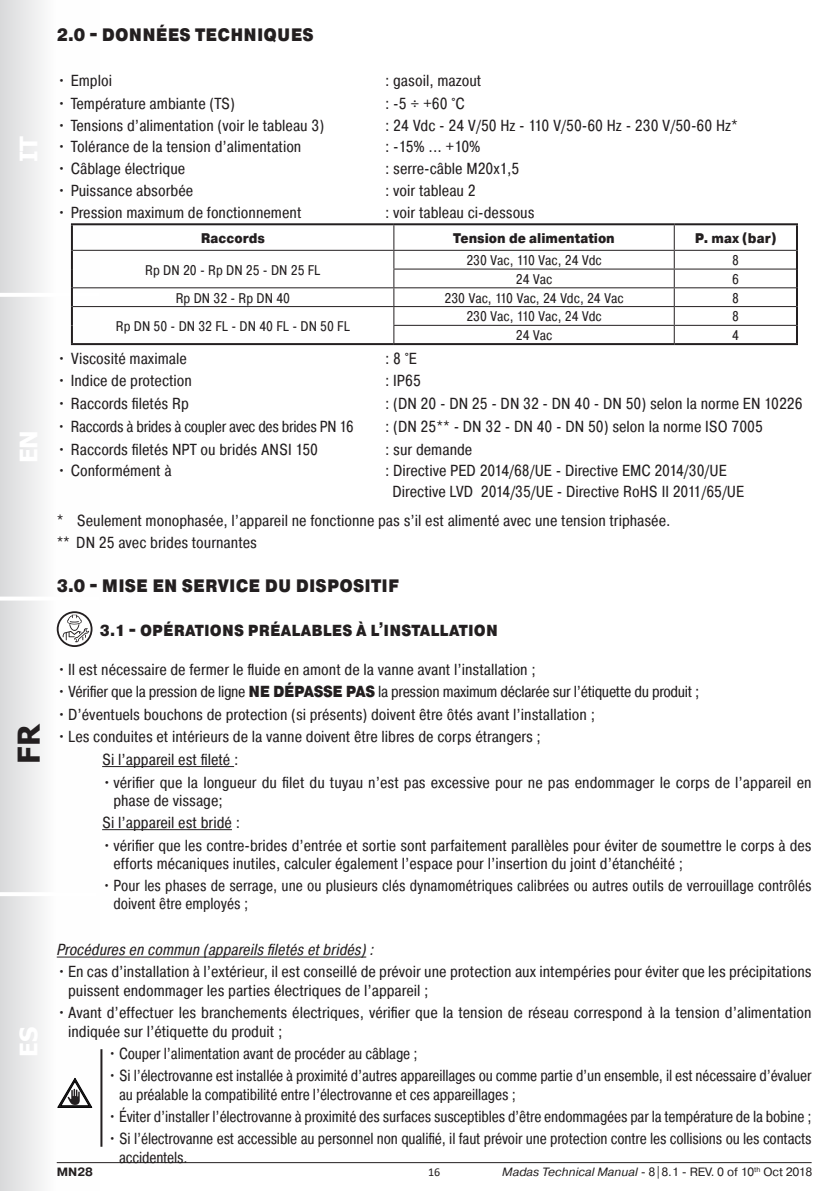
<style>
.page{position:relative;width:840px;height:1191px;background:#fff}
.page>*{position:absolute;margin:0;border:0;box-sizing:border-box;transform-origin:0 0}
.t1{font:700 30px "Tahoma";color:#231f20}
.t2{font:700 24px "Tahoma";color:#fff}
.t3{font:900 18px "Pragmatica Cond";letter-spacing:.01em;color:#231f20}
.t4{font:16px/18px "Pragmatica Cond";color:#231f20}
.t5{font:16px/19.2px "Pragmatica Cond";color:#231f20;scale:.95 1}
.t6{font:16px "Pragmatica Cond";letter-spacing:-.02em;color:#231f20}
.t7{font:italic 16px "Pragmatica Cond";color:#231f20}
.t8{font:16px "Pragmatica Cond";letter-spacing:-.02em;color:#231f20;scale:.96 1}
.t9{font:900 16px "Pragmatica Cond";letter-spacing:.01em;color:#231f20}
.t10{font:14px "Pragmatica Cond";color:#231f20}
.t11{font:900 14px "Pragmatica Cond";color:#231f20}
.t12{font:12px "Pragmatica";color:#231f20}
.t13{font:700 12px "Pragmatica";color:#231f20}
.t14{font:12px "Calibri";color:#231f20}
.s1{font-weight:900}
.s2{font-style:italic}
</style>
<div class="page">
<div style="left:0;top:0;width:99px;height:1191px;background:linear-gradient(to right,#dfe0e1,#fff)"></div>
<hr style="left:0;top:892px;width:96px;height:4px;background:#fff">
<hr style="left:0;top:596px;width:99px;height:4px;background:#fff">
<hr style="left:0;top:293px;width:99px;height:4px;background:#fff">
<hr style="left:57px;top:1162px;width:754px;height:1px;background:#231f20">
<hr style="left:102px;top:766px;width:132px;height:1px;background:#231f20">
<hr style="left:102px;top:829px;width:130px;height:1px;background:#231f20">
<hr style="left:57px;top:956px;width:309px;height:1px;background:#231f20">
<svg style="left:57px;top:611px;width:35px;height:36px"></svg>
<svg style="left:59px;top:613px;width:32px;height:32px"></svg>
<svg style="left:63px;top:615px;width:26px;height:27px"></svg>
<hr style="left:71px;top:223px;width:322px;height:2px;background:#231f20">
<hr style="left:71px;top:225px;width:2px;height:25px;background:#231f20">
<hr style="left:393px;top:223px;width:281px;height:2px;background:#231f20">
<hr style="left:674px;top:223px;width:123px;height:2px;background:#231f20">
<hr style="left:795px;top:225px;width:2px;height:25px;background:#231f20">
<svg style="left:71px;top:250px;width:2px;height:93px"></svg>
<svg style="left:795px;top:250px;width:2px;height:93px"></svg>
<hr style="left:71px;top:343px;width:322px;height:2px;background:#231f20">
<hr style="left:393px;top:343px;width:281px;height:2px;background:#231f20">
<hr style="left:674px;top:343px;width:123px;height:2px;background:#231f20">
<hr style="left:73px;top:250px;width:320px;height:1px;background:#231f20">
<hr style="left:393px;top:250px;width:281px;height:1px;background:#231f20">
<hr style="left:674px;top:250px;width:121px;height:1px;background:#231f20">
<hr style="left:393px;top:268px;width:281px;height:1px;background:#231f20">
<hr style="left:674px;top:268px;width:121px;height:1px;background:#231f20">
<hr style="left:73px;top:287px;width:320px;height:1px;background:#231f20">
<hr style="left:393px;top:287px;width:281px;height:1px;background:#231f20">
<hr style="left:674px;top:287px;width:121px;height:1px;background:#231f20">
<hr style="left:73px;top:306px;width:320px;height:1px;background:#231f20">
<hr style="left:393px;top:306px;width:281px;height:1px;background:#231f20">
<hr style="left:674px;top:306px;width:121px;height:1px;background:#231f20">
<hr style="left:393px;top:325px;width:281px;height:1px;background:#231f20">
<svg style="left:393px;top:225px;width:1px;height:118px"></svg>
<hr style="left:674px;top:325px;width:121px;height:1px;background:#231f20">
<svg style="left:673px;top:225px;width:1px;height:118px"></svg>
<hr style="left:100px;top:1049px;width:2px;height:97px;background:#231f20">
<svg style="left:58px;top:1078px;width:34px;height:29px"></svg>
<h2 class="t2" style="left:12px;top:162px;width:28px;rotate:-90deg">IT</h2>
<h2 class="t2" style="left:12px;top:463px;width:35px;rotate:-90deg">EN</h2>
<h1 class="t1" style="left:8px;top:764px;width:41px;rotate:-90deg">FR</h1>
<h2 class="t2" style="left:12px;top:1056px;width:31px;rotate:-90deg">ES</h2>
<p class="t3" style="left:57px;top:24px;width:258px">2.0 - DONNÉES TECHNIQUES</p>
<p class="t4" style="left:57px;top:72px;width:57px">• Emploi</p>
<p class="t4" style="left:385px;top:72px;width:98px">: gasoil, mazout</p>
<p class="t4" style="left:57px;top:94px;width:179px">• Température ambiante (TS)</p>
<p class="t4" style="left:385px;top:94px;width:81px">: -5 ÷ +60 °C</p>
<p class="t4" style="left:57px;top:116px;width:269px">• Tensions d’alimentation (voir le tableau 3)</p>
<p class="t4" style="left:385px;top:116px;width:354px">: 24 Vdc - 24 V/50 Hz - 110 V/50-60 Hz - 230 V/50-60 Hz*</p>
<p class="t4" style="left:57px;top:138px;width:246px">• Tolérance de la tension d’alimentation</p>
<p class="t4" style="left:385px;top:138px;width:97px">: -15% ... +10%</p>
<p class="t4" style="left:57px;top:160px;width:130px">• Câblage électrique</p>
<p class="t4" style="left:385px;top:160px;width:136px">: serre-câble M20x1,5</p>
<p class="t4" style="left:57px;top:181px;width:138px">• Puissance absorbée</p>
<p class="t4" style="left:385px;top:181px;width:92px">: voir tableau 2</p>
<p class="t4" style="left:57px;top:203px;width:246px">• Pression maximum de fonctionnement</p>
<p class="t4" style="left:385px;top:203px;width:151px">: voir tableau ci-dessous</p>
<p class="t11" style="left:201px;top:229px;width:65px">Raccords</p>
<p class="t11" style="left:453px;top:229px;width:163px">Tension de alimentation</p>
<p class="t11" style="left:694px;top:229px;width:83px">P. max (bar)</p>
<p class="t10" style="left:145px;top:261px;width:177px">Rp DN 20 - Rp DN 25 - DN 25 FL</p>
<p class="t10" style="left:466px;top:252px;width:137px">230 Vac, 110 Vac, 24 Vdc</p>
<p class="t10" style="left:731px;top:252px;width:8px">8</p>
<p class="t10" style="left:515px;top:270px;width:38px">24 Vac</p>
<p class="t10" style="left:731px;top:270px;width:8px">6</p>
<p class="t10" style="left:176px;top:289px;width:116px">Rp DN 32 - Rp DN 40</p>
<p class="t10" style="left:444px;top:289px;width:180px">230 Vac, 110 Vac, 24 Vdc, 24 Vac</p>
<p class="t10" style="left:731px;top:289px;width:8px">8</p>
<p class="t10" style="left:116px;top:317px;width:235px">Rp DN 50 - DN 32 FL - DN 40 FL - DN 50 FL</p>
<p class="t10" style="left:466px;top:308px;width:137px">230 Vac, 110 Vac, 24 Vdc</p>
<p class="t10" style="left:731px;top:308px;width:8px">8</p>
<p class="t10" style="left:515px;top:327px;width:38px">24 Vac</p>
<p class="t10" style="left:731px;top:327px;width:8px">4</p>
<p class="t4" style="left:57px;top:349px;width:131px">• Viscosité maximale</p>
<p class="t4" style="left:385px;top:349px;width:33px">: 8 °E</p>
<p class="t4" style="left:57px;top:371px;width:137px">• Indice de protection</p>
<p class="t4" style="left:385px;top:371px;width:37px">: IP65</p>
<p class="t4" style="left:57px;top:394px;width:133px">• Raccords filetés Rp</p>
<p class="t4" style="left:385px;top:394px;width:419px">: (DN 20 - DN 25 - DN 32 - DN 40 - DN 50) selon la norme EN 10226</p>
<p class="t8" style="left:57px;top:417px;width:310px">• Raccords à brides à coupler avec des brides PN 16</p>
<p class="t4" style="left:385px;top:418px;width:379px">: (DN 25** - DN 32 - DN 40 - DN 50) selon la norme ISO 7005</p>
<p class="t4" style="left:57px;top:440px;width:263px">• Raccords filetés NPT ou bridés ANSI 150</p>
<p class="t4" style="left:385px;top:440px;width:89px">: sur demande</p>
<p class="t4" style="left:57px;top:462px;width:116px">• Conformément à</p>
<p class="t4" style="left:385px;top:462px;width:343px">: Directive PED 2014/68/UE - Directive EMC 2014/30/UE</p>
<p class="t4" style="left:392px;top:483px;width:353px">Directive LVD 2014/35/UE - Directive RoHS II 2011/65/UE</p>
<p class="t4" style="left:57px;top:512px;width:615px">* Seulement monophasée, l’appareil ne fonctionne pas s’il est alimenté avec une tension triphasée.</p>
<p class="t4" style="left:57px;top:534px;width:202px">** DN 25 avec brides tournantes</p>
<p class="t3" style="left:57px;top:574px;width:343px">3.0 - MISE EN SERVICE DU DISPOSITIF</p>
<p class="t9" style="left:100px;top:620px;width:399px">3.1 - OPÉRATIONS PRÉALABLES À L’INSTALLATION</p>
<p class="t4" style="left:57px;top:660px;width:480px">•Il est nécessaire de fermer le fluide en amont de la vanne avant l’installation ;</p>
<p class="t6" style="left:57px;top:682px;width:644px">•Vérifier que la pression de ligne <span class="s1">NE DÉPASSE PAS</span> la pression maximum déclarée sur l’étiquette du produit ;</p>
<p class="t4" style="left:57px;top:705px;width:539px">•D’éventuels bouchons de protection (si présents) doivent être ôtés avant l’installation ;</p>
<p class="t4" style="left:57px;top:728px;width:485px">•Les conduites et intérieurs de la vanne doivent être libres de corps étrangers ;</p>
<p class="t4" style="left:102px;top:750px;width:138px">Si l’appareil est fileté :</p>
<p class="t4" style="left:113px;top:773px;width:699px;text-indent:-11px">•vérifier que la longueur du filet du tuyau n’est pas excessive pour ne pas endommager le corps de l’appareil en phase de vissage;</p>
<p class="t4" style="left:102px;top:813px;width:139px">Si l’appareil est bridé :</p>
<p class="t4" style="left:113px;top:836px;width:699px;text-indent:-11px">•vérifier que les contre-brides d’entrée et sortie sont parfaitement parallèles pour éviter de soumettre le corps à des efforts mécaniques inutiles, calculer également l’espace pour l’insertion du joint d’étanchéité ;</p>
<p class="t5" style="left:113px;top:876px;width:736px;line-height:18px;text-indent:-11px">•Pour les phases de serrage, une ou plusieurs clés dynamométriques calibrées ou autres outils de verrouillage contrôlés doivent être employés ;</p>
<p class="t7" style="left:57px;top:940px;width:319px">Procédures en commun (appareils filetés et bridés) :</p>
<p class="t4" style="left:68px;top:962px;width:744px;line-height:19.2px;text-indent:-11px">•En cas d’installation à l’extérieur, il est conseillé de prévoir une protection aux intempéries pour éviter que les précipitations puissent endommager les parties électriques de l’appareil ;</p>
<p class="t4" style="left:68px;top:1003px;width:744px;line-height:19.2px;text-indent:-11px">•Avant d’effectuer les branchements électriques, vérifier que la tension de réseau correspond à la tension d’alimentation indiquée sur l’étiquette du produit ;</p>
<p class="t5" style="left:108px;top:1044px;width:327px">• Couper l’alimentation avant de procéder au câblage ;</p>
<p class="t5" style="left:119px;top:1065px;width:730px;text-indent:-11px">• Si l’électrovanne est installée à proximité d’autres appareillages ou comme partie d’un ensemble, il est nécessaire d’évaluer au préalable la compatibilité entre l’électrovanne et ces appareillages ;</p>
<p class="t5" style="left:108px;top:1106px;width:742px">• Éviter d’installer l’électrovanne à proximité des surfaces susceptibles d’être endommagées par la température de la bobine ;</p>
<p class="t5" style="left:119px;top:1128px;width:729px;text-indent:-11px">• Si l’électrovanne est accessible au personnel non qualifié, il faut prévoir une protection contre les collisions ou les contacts accidentels.</p>
<p class="t13" style="left:57px;top:1164px;width:38px">MN28</p>
<p class="t12" style="left:502px;top:1164px;width:311px"><span class="s2">Madas Technical Manual</span> - 8|8.1 - REV. 0 of 10<sup>th</sup> Oct 2018</p>
<p class="t14" style="left:428px;top:1163px;width:14px">16</p>
</div>
